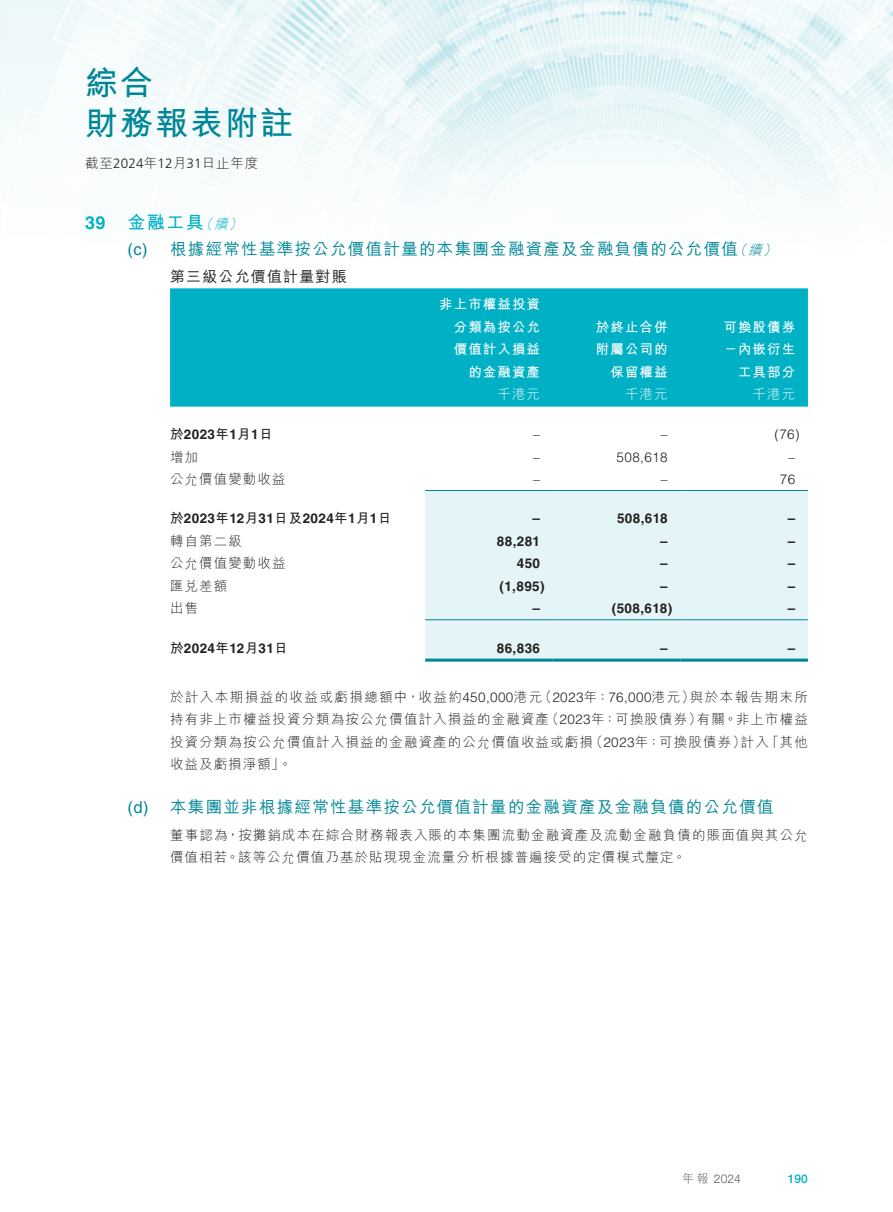
<style>
.page{position:relative;width:893px;height:1212px;background:#fff}
.page>*{position:absolute;margin:0;border:0;box-sizing:border-box;transform-origin:0 0}
.t1{font:700 33px/40px "M Hei HK";letter-spacing:.06em;color:#008797}
.t2{font:700 18px "M Hei HK";color:#00b1c6}
.t3{font:700 18px "Helvetica LT Std";color:#00b1c6}
.t4{font:500 16.5px "M Hei HK";letter-spacing:.08em;color:#008797}
.t5{font:16.5px "Helvetica LT Std";color:#008797}
.t6{font:500 15px "M Hei HK";letter-spacing:.08em;color:#231f20}
.t7{font:300 13.5px/22.5px "M Hei HK";letter-spacing:.085em;color:#231f20}
.t8{font:700 13.5px "Helvetica LT Std";letter-spacing:.03em;color:#231f20}
.t9{font:700 13.5px/22.5px "M Hei HK";letter-spacing:.08em;color:#fff;text-align:right}
.t10{font:300 13.5px "M Hei HK";letter-spacing:.105em;color:#231f20}
.t11{font:300 13.5px "Helvetica LT Std";letter-spacing:.03em;color:#231f20}
.t12{font:300 13.5px "M Hei HK";letter-spacing:.08em;color:#fff}
.t13{font:italic 300 13.5px "M Hei HK";color:#00b1c6}
.t14{font:italic 300 13.5px "M Hei HK";color:#008797}
.t15{font:300 12px "Helvetica Neue LT Pro";color:#57585a}
.t16{font:500 12px "Helvetica Neue LT Pro";color:#00b1c6}
.t17{font:300 12px "M Hei HK";color:#57585a}
.s1{font-family:"Frutiger LT Pro"}
.s2{font-family:"M Hei HK"}
.s3{font-family:"Helvetica LT Std"}
</style>
<div class="page">
<img style="left:0;top:0;width:893px;height:209px">
<div style="left:170px;top:288px;width:638px;height:119px;background:#00b1c6"></div>
<div style="left:425px;top:491px;width:383px;height:168px;background:#e5f5f7"></div>
<hr style="left:425px;top:490px;width:128px;height:1px;background:#008797">
<hr style="left:553px;top:490px;width:127px;height:1px;background:#008797">
<hr style="left:680px;top:490px;width:128px;height:1px;background:#008797">
<hr style="left:425px;top:619px;width:128px;height:1px;background:#008797">
<hr style="left:553px;top:619px;width:127px;height:1px;background:#008797">
<hr style="left:680px;top:619px;width:128px;height:1px;background:#008797">
<hr style="left:425px;top:659px;width:128px;height:3px;background:#008797">
<hr style="left:553px;top:659px;width:127px;height:3px;background:#008797">
<hr style="left:680px;top:659px;width:128px;height:3px;background:#008797">
<h1 class="t1" style="left:85px;top:60px;width:210px">綜合<br>財務報表附註</h1>
<p class="t7" style="left:85px;top:152px;width:175px">截至<span class="s1">2024</span>年<span class="s1">12</span>月<span class="s1">31</span>日止年度</p>
<h2 class="t3" style="left:85px;top:211px;width:22px">39</h2>
<h2 class="t2" style="left:128px;top:209px;width:78px">金融工具</h2>
<p class="t13" style="left:199px;top:217px;width:48px">（續(</p>
<p class="t5" style="left:128px;top:240px;width:22px">c( )</p>
<p class="t5" style="left:128px;top:798px;width:23px">d( )</p>
<p class="t4" style="left:170px;top:237px;width:569px">根據經常性基準按公允價值計量的本集團金融資產及金融負債的公允價值</p>
<p class="t14" style="left:733px;top:244px;width:48px">（續(</p>
<p class="t6" style="left:170px;top:266px;width:178px">第三級公允價值計量對賬</p>
<p class="t9" style="left:439px;top:292px;width:102px">非上市權益投資分類為按公允價值計入損益的金融資產</p>
<p class="t12" style="left:497px;top:387px;width:44px">千港元</p>
<p class="t9" style="left:596px;top:314px;width:73px">於終止合併附屬公司的保留權益</p>
<p class="t9" style="left:723px;top:314px;width:73px">可換股債券－內嵌衍生工具部分</p>
<p class="t12" style="left:753px;top:387px;width:44px">千港元</p>
<p class="t12" style="left:625px;top:387px;width:44px">千港元</p>
<p class="t8" style="left:170px;top:426px;width:104px"><span class="s2">於</span>2023<span class="s2">年 月</span>1 <span class="s2">日</span>1</p>
<p class="t11" style="left:533px;top:426px;width:8px">–</p>
<p class="t11" style="left:661px;top:426px;width:8px">–</p>
<p class="t11" style="left:774px;top:426px;width:27px">)76(</p>
<p class="t7" style="left:170px;top:445px;width:30px">增加</p>
<p class="t11" style="left:533px;top:448px;width:8px">–</p>
<p class="t11" style="left:617px;top:448px;width:53px">508,618</p>
<p class="t11" style="left:788px;top:448px;width:8px">–</p>
<p class="t7" style="left:170px;top:468px;width:117px">公允價值變動收益</p>
<p class="t11" style="left:533px;top:471px;width:8px">–</p>
<p class="t11" style="left:661px;top:471px;width:8px">–</p>
<p class="t11" style="left:780px;top:471px;width:17px">76</p>
<p class="t8" style="left:170px;top:510px;width:223px"><span class="s2">於</span>2023<span class="s2">年</span>12<span class="s2">月</span>31<span class="s2">日及</span>2024<span class="s2">年 月</span>1 <span class="s2">日</span>1</p>
<p class="t8" style="left:533px;top:510px;width:9px">–</p>
<p class="t8" style="left:617px;top:510px;width:52px">508,618</p>
<p class="t8" style="left:788px;top:510px;width:9px">–</p>
<p class="t7" style="left:170px;top:529px;width:73px">轉自第二級</p>
<p class="t8" style="left:497px;top:533px;width:45px">88,281</p>
<p class="t8" style="left:660px;top:533px;width:9px">–</p>
<p class="t8" style="left:788px;top:533px;width:9px">–</p>
<p class="t7" style="left:170px;top:552px;width:117px">公允價值變動收益</p>
<p class="t8" style="left:517px;top:555px;width:25px">450</p>
<p class="t8" style="left:660px;top:555px;width:9px">–</p>
<p class="t8" style="left:788px;top:555px;width:9px">–</p>
<p class="t7" style="left:170px;top:574px;width:59px">匯兌差額</p>
<p class="t8" style="left:500px;top:578px;width:47px">)1,895(</p>
<p class="t8" style="left:660px;top:578px;width:9px">–</p>
<p class="t8" style="left:788px;top:578px;width:9px">–</p>
<p class="t7" style="left:170px;top:597px;width:30px">出售</p>
<p class="t8" style="left:533px;top:600px;width:9px">–</p>
<p class="t8" style="left:612px;top:600px;width:62px">)508,618(</p>
<p class="t8" style="left:788px;top:600px;width:9px">–</p>
<p class="t8" style="left:170px;top:640px;width:119px"><span class="s2">於</span>2024<span class="s2">年</span>12<span class="s2">月</span>31<span class="s2">日</span></p>
<p class="t8" style="left:497px;top:640px;width:45px">86,836</p>
<p class="t8" style="left:660px;top:640px;width:9px">–</p>
<p class="t8" style="left:788px;top:640px;width:9px">–</p>
<p class="t11" style="left:539px;top:689px;width:158px"><span class="s2">（</span>2023<span class="s2">年：</span>76,000<span class="s2">港元）</span></p>
<p class="t10" style="left:170px;top:690px;width:374px">於計入本期損益的收益或虧損總額中，收益約<span class="s3">450,000</span>港元</p>
<p class="t10" style="left:690px;top:690px;width:120px">與於本報告期末所</p>
<p class="t7" style="left:545px;top:708px;width:158px">（<span class="s3">2023</span>年：可換股債券）</p>
<p class="t7" style="left:170px;top:708px;width:381px">持有非上市權益投資分類為按公允價值計入損益的金融資產</p>
<p class="t7" style="left:697px;top:708px;width:112px">有關。非上市權益</p>
<p class="t7" style="left:589px;top:730px;width:158px">（<span class="s3">2023</span>年：可換股債券）</p>
<p class="t7" style="left:170px;top:730px;width:424px">投資分類為按公允價值計入損益的金融資產的公允價值收益或虧損收益及虧損淨額。「</p>
<p class="t4" style="left:170px;top:795px;width:605px">本集團並非根據經常性基準按公允價值計量的金融資產及金融負債的公允價值</p>
<p class="t7" style="left:741px;top:730px;width:30px">計入</p>
<p class="t7" style="left:766px;top:730px;width:43px">「其他</p>
<p class="t7" style="left:170px;top:823px;width:639px">董事認為，按攤銷成本在綜合財務報表入賬的本集團流動金融資產及流動金融負債的賬面值與其公允價值相若。該等公允價值乃基於貼現現金流量分析根據普遍接受的定價模式釐定。</p>
<p class="t17" style="left:682px;top:1173px;width:28px">年報</p>
<p class="t15" style="left:714px;top:1171px;width:29px">2024</p>
<p class="t16" style="left:788px;top:1171px;width:22px">190</p>
</div>
